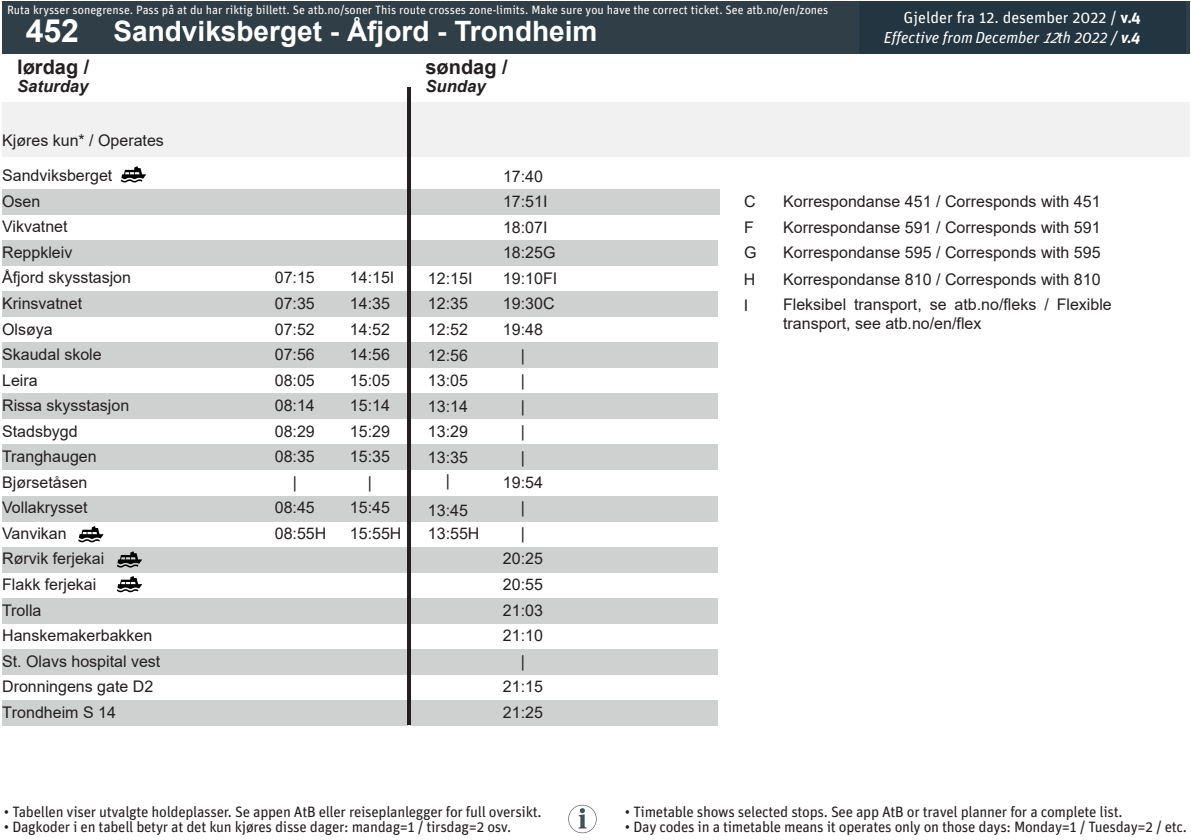
<style>
.page{position:relative;width:1191px;height:840px;background:#fff}
.page>*{position:absolute;margin:0;border:0;box-sizing:border-box;transform-origin:0 0}
.t1{font:700 28px "Arial";color:#fff}
.t2{font:700 20px "Arial";color:#231f20}
.t3{font:italic 700 16.6px "Arial";color:#231f20}
.t4{font:16px/25.6px "Arial";color:#231f20}
.t5{font:italic 16px/19.2px "Unit Pro";color:#fff;text-align:right}
.t6{font:15px "Unit Pro";letter-spacing:-.02em;color:#231f20}
.t7{font:12px "Unit Pro";color:#fff}
.s1{font-size:32px}
.s2{font-style:normal}
.s3{font-weight:700;font-style:normal}
.s4{font-weight:700}
.s5{font-style:inherit}
</style>
<div class="page">
<div style="left:2px;top:102px;width:255px;height:54px;background:#f0f1f0"></div>
<div style="left:257px;top:102px;width:75px;height:54px;background:#f0f1f0"></div>
<div style="left:332px;top:102px;width:75px;height:54px;background:#f0f1f0"></div>
<div style="left:410px;top:102px;width:75px;height:54px;background:#f0f1f0"></div>
<div style="left:485px;top:102px;width:75px;height:54px;background:#f0f1f0"></div>
<div style="left:560px;top:102px;width:75px;height:54px;background:#f0f1f0"></div>
<div style="left:635px;top:102px;width:75px;height:54px;background:#f0f1f0"></div>
<div style="left:710px;top:102px;width:75px;height:54px;background:#f0f1f0"></div>
<div style="left:785px;top:102px;width:75px;height:54px;background:#f0f1f0"></div>
<div style="left:860px;top:102px;width:76px;height:54px;background:#f0f1f0"></div>
<div style="left:936px;top:102px;width:253px;height:54px;background:#f0f1f0"></div>
<div style="left:2px;top:2px;width:101px;height:52px;background:#303f47"></div>
<div style="left:103px;top:2px;width:1087px;height:52px;background:#303f47"></div>
<div style="left:2px;top:189px;width:405px;height:26px;background:#cfd1d0"></div>
<div style="left:2px;top:240px;width:405px;height:26px;background:#cfd1d0"></div>
<div style="left:2px;top:291px;width:405px;height:26px;background:#cfd1d0"></div>
<div style="left:2px;top:342px;width:405px;height:26px;background:#cfd1d0"></div>
<div style="left:2px;top:393px;width:405px;height:26px;background:#cfd1d0"></div>
<div style="left:2px;top:444px;width:405px;height:26px;background:#cfd1d0"></div>
<div style="left:2px;top:495px;width:405px;height:26px;background:#cfd1d0"></div>
<div style="left:2px;top:546px;width:405px;height:26px;background:#cfd1d0"></div>
<div style="left:2px;top:597px;width:405px;height:26px;background:#cfd1d0"></div>
<div style="left:2px;top:648px;width:405px;height:26px;background:#cfd1d0"></div>
<div style="left:2px;top:699px;width:405px;height:26px;background:#cfd1d0"></div>
<div style="left:410px;top:189px;width:310px;height:26px;background:#cfd1d0"></div>
<div style="left:410px;top:240px;width:308px;height:26px;background:#cfd1d0"></div>
<div style="left:410px;top:291px;width:308px;height:26px;background:#cfd1d0"></div>
<div style="left:410px;top:342px;width:308px;height:26px;background:#cfd1d0"></div>
<div style="left:410px;top:393px;width:308px;height:26px;background:#cfd1d0"></div>
<div style="left:410px;top:444px;width:308px;height:26px;background:#cfd1d0"></div>
<div style="left:410px;top:495px;width:308px;height:26px;background:#cfd1d0"></div>
<div style="left:410px;top:546px;width:308px;height:26px;background:#cfd1d0"></div>
<div style="left:410px;top:597px;width:308px;height:26px;background:#cfd1d0"></div>
<div style="left:410px;top:648px;width:308px;height:26px;background:#cfd1d0"></div>
<div style="left:410px;top:699px;width:308px;height:26px;background:#cfd1d0"></div>
<hr style="left:407px;top:87px;width:3px;height:637px;background:#231f20">
<svg style="left:78px;top:526px;width:25px;height:16px"></svg>
<svg style="left:117px;top:576px;width:25px;height:16px"></svg>
<svg style="left:117px;top:551px;width:25px;height:16px"></svg>
<svg style="left:121px;top:166px;width:25px;height:16px"></svg>
<div style="left:859px;top:2px;width:326px;height:52px;background:#223541"></div>
<svg style="left:568px;top:804px;width:28px;height:28px"></svg>
<p class="t7" style="left:7px;top:1px;width:823px">Ruta krysser sonegrense. Pass på at du har riktig billett. Se atb.no/soner This route crosses zone-limits. Make sure you have the correct ticket. See atb.no/en/zones</p>
<h1 class="t1" style="left:26px;top:11px;width:573px"><span class="s1">452</span> Sandviksberget - Åfjord - Trondheim</h1>
<p class="t2" style="left:17px;top:52px;width:74px">lørdag /</p>
<p class="t3" style="left:17px;top:75px;width:73px">Saturday</p>
<p class="t2" style="left:425px;top:52px;width:84px">søndag /</p>
<p class="t3" style="left:425px;top:75px;width:62px">Sunday</p>
<p class="t5" style="left:884px;top:7px;width:258px"><span class="s2">Gjelder fra 12. desember 2022 /</span> <span class="s3">v.4<br></span>Effective from December 12th 2022 / <span class="s4">v.4</span></p>
<p class="t4" style="left:2px;top:127px;width:163px">Kjøres kun* / Operates</p>
<p class="t4" style="left:2px;top:163px;width:160px">Sandviksberget<br>Osen<br>Vikvatnet<br>Reppkleiv<br>Åfjord skysstasjon<br>Krinsvatnet<br>Olsøya<br>Skaudal skole<br>Leira<br>Rissa skysstasjon<br>Stadsbygd<br>Tranghaugen<br>Bjørsetåsen<br>Vollakrysset<br>Vanvikan<br>Rørvik ferjekai<br>Flakk ferjekai<br>Trolla<br>Hanskemakerbakken<br>St. Olavs hospital vest<br>Dronningens gate D2<br>Trondheim S 1<span class="s5">4</span></p>
<p class="t4" style="left:503px;top:163px;width:54px">17:40<br>17:51I<br>18:07I<br>18:25G</p>
<p class="t4" style="left:275px;top:265px;width:42px">07:15</p>
<p class="t4" style="left:350px;top:265px;width:46px">14:15I</p>
<p class="t4" style="left:275px;top:290px;width:42px">07:35</p>
<p class="t4" style="left:350px;top:290px;width:42px">14:35</p>
<p class="t4" style="left:275px;top:316px;width:42px">07:52</p>
<p class="t4" style="left:350px;top:316px;width:42px">14:52</p>
<p class="t4" style="left:275px;top:341px;width:42px">07:56</p>
<p class="t4" style="left:350px;top:341px;width:42px">14:56</p>
<p class="t4" style="left:275px;top:367px;width:42px">08:05</p>
<p class="t4" style="left:350px;top:367px;width:42px">15:05</p>
<p class="t4" style="left:275px;top:392px;width:42px">08:14</p>
<p class="t4" style="left:350px;top:392px;width:42px">15:14</p>
<p class="t4" style="left:275px;top:418px;width:42px">08:29</p>
<p class="t4" style="left:350px;top:418px;width:42px">15:29</p>
<p class="t4" style="left:275px;top:443px;width:42px">08:35</p>
<p class="t4" style="left:350px;top:443px;width:42px">15:35</p>
<p class="t4" style="left:293px;top:469px;width:6px">|</p>
<p class="t4" style="left:368px;top:469px;width:6px">|</p>
<p class="t4" style="left:275px;top:494px;width:42px">08:45</p>
<p class="t4" style="left:350px;top:494px;width:42px">15:45</p>
<p class="t4" style="left:275px;top:520px;width:53px">08:55H</p>
<p class="t4" style="left:350px;top:520px;width:53px">15:55H</p>
<p class="t4" style="left:428px;top:265px;width:46px">12:15I</p>
<p class="t4" style="left:503px;top:265px;width:56px">19:10FI</p>
<p class="t4" style="left:428px;top:291px;width:42px">12:35</p>
<p class="t4" style="left:503px;top:291px;width:53px">19:30C</p>
<p class="t4" style="left:428px;top:316px;width:42px">12:52</p>
<p class="t4" style="left:503px;top:316px;width:42px">19:48</p>
<p class="t4" style="left:428px;top:342px;width:42px">12:56</p>
<p class="t4" style="left:521px;top:342px;width:6px">|</p>
<p class="t4" style="left:428px;top:367px;width:42px">13:05</p>
<p class="t4" style="left:521px;top:367px;width:6px">|</p>
<p class="t4" style="left:428px;top:393px;width:42px">13:14</p>
<p class="t4" style="left:521px;top:393px;width:6px">|</p>
<p class="t4" style="left:428px;top:418px;width:42px">13:29</p>
<p class="t4" style="left:521px;top:418px;width:6px">|</p>
<p class="t4" style="left:428px;top:444px;width:42px">13:35</p>
<p class="t4" style="left:503px;top:444px;width:42px;text-align:center">|<br>19:54</p>
<p class="t4" style="left:428px;top:497px;width:42px">13:45</p>
<p class="t4" style="left:521px;top:494px;width:6px">|</p>
<p class="t4" style="left:428px;top:520px;width:53px">13:55H</p>
<p class="t4" style="left:503px;top:520px;width:42px;text-align:center">|<br>20:25<br>20:55<br>21:03<br>21:10 |<br>21:15<br>21:25</p>
<p class="t4" style="left:446px;top:467px;width:6px">|</p>
<p class="t6" style="left:4px;top:800px;width:539px">• Tabellen viser utvalgte holdeplasser. Se appen AtB eller reiseplanlegger for full oversikt.</p>
<p class="t6" style="left:4px;top:815px;width:509px">• Dagkoder i en tabell betyr at det kun kjøres disse dager: mandag=1 / tirsdag=2 osv.</p>
<p class="t4" style="left:744px;top:188px;width:13px">C</p>
<p class="t4" style="left:783px;top:188px;width:319px">Korrespondanse 451 / Corresponds with 451</p>
<p class="t4" style="left:744px;top:214px;width:11px">F</p>
<p class="t4" style="left:783px;top:214px;width:319px">Korrespondanse 591 / Corresponds with 591</p>
<p class="t4" style="left:744px;top:239px;width:14px">G</p>
<p class="t4" style="left:783px;top:239px;width:319px">Korrespondanse 595 / Corresponds with 595</p>
<p class="t4" style="left:744px;top:266px;width:13px">H<br>I</p>
<p class="t4" style="left:783px;top:266px;width:330px">Korrespondanse 810 / Corresponds with 810<br>Fleksibel transport, se atb.no/fleks / Flexible</p>
<p class="t4" style="left:783px;top:311px;width:200px">transport, see atb.no/en/flex</p>
<p class="t6" style="left:625px;top:800px;width:499px">• Timetable shows selected stops. See app AtB or travel planner for a complete list.</p>
<p class="t6" style="left:625px;top:815px;width:563px">• Day codes in a timetable means it operates only on those days: Monday=1 / Tuesday=2 / etc.</p>
</div>
